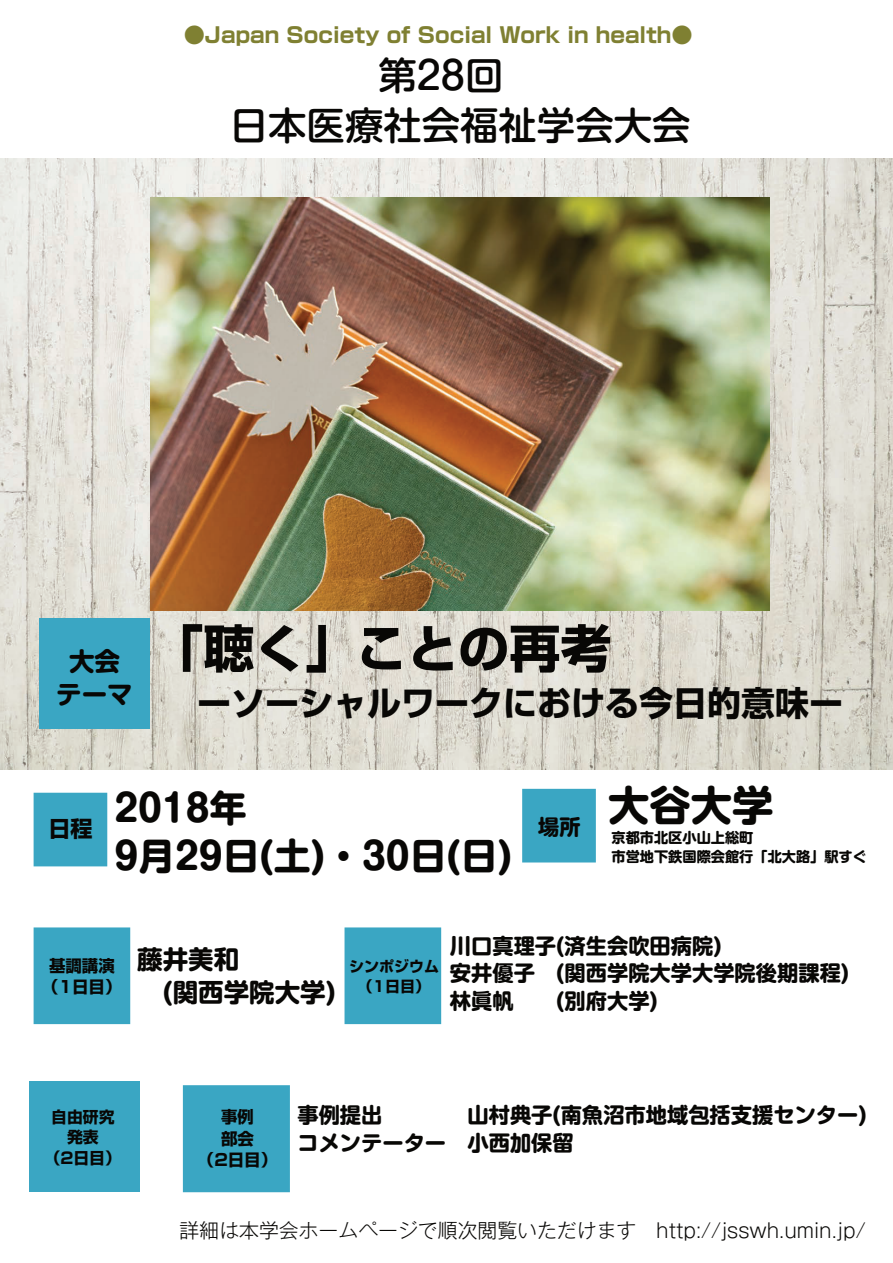
<style>
.page{position:relative;width:893px;height:1263px;background:#fff}
.page>*{position:absolute;margin:0;border:0;box-sizing:border-box;transform-origin:0 0}
.t1{font:700 51px "TS Shin Go Pr 6 N";color:#080705}
.t2{font:700 41.25px "TS Shin M Go Pr 6 N";color:#080705}
.t3{font:500 38.4px/49.9px "TS Shin M Go Pr 6 N";color:#080705}
.t4{font:700 36.9px/47.8px "TS Shin M Go Pr 6 N";color:#080705}
.t5{font:700 34.05px "TS Shin Go Pr 6 N";color:#080705}
.t6{font:700 25.5px/33.2px "TS Shin M Go Pr 6 N";color:#080705;text-align:center}
.t7{font:700 21.3px/27.6px "TS Shin M Go Pr 6 N";color:#080705}
.t8{font:700 21.3px "TS Shin Go Pr 6 N";color:#7f8032}
.t9{font:300 19.8px "TS Gothic MB101 Pr 6 N";color:#080705}
.t10{font:700 16.5px/21.3px "TS Shin Go Pr 6 N";color:#080705;text-align:center}
.t11{font:700 15.9px/20.7px "TS Shin Go Pr 6 N";color:#080705;text-align:center}
.t12{font:700 15px/19.5px "TS Shin Go Pr 6 N";color:#080705;text-align:center}
.t13{font:700 14.25px/18.5px "TS Shin M Go Pr 6 N";color:#080705}
</style>
<div class="page">
<img style="left:0;top:158px;width:893px;height:611px">
<img style="left:151px;top:198px;width:619px;height:413px">
<div style="left:39px;top:618px;width:111px;height:110px;background:#3aa6c3"></div>
<svg style="left:34px;top:789px;width:562px;height:403px"></svg>
<div style="left:29px;top:1082px;width:110px;height:110px;background:#3aa6c3"></div>
<p class="t8" style="left:184px;top:26px;width:511px">●Japan Society of Social Work in health●</p>
<h3 class="t3" style="left:230px;top:51px;width:462px;text-indent:149px">第28回<br>⽇本医療社会福祉学会⼤会</h3>
<p class="t6" style="left:56px;top:645px;width:78px">⼤会テーマ</p>
<h1 class="t1" style="left:152px;top:626px;width:460px">「聴く」ことの再考</h1>
<h3 class="t5" style="left:197px;top:688px;width:647px">ーソーシャルワークにおける今⽇的意味ー</h3>
<h3 class="t4" style="left:114px;top:784px;width:399px;text-indent:-66px"><sub>⽇程</sub> 2018年<br>9⽉29⽇(⼟)・30⽇(⽇)</h3>
<h2 class="t2" style="left:538px;top:785px;width:237px"><sub>場所</sub> ⼤⾕⼤学</h2>
<p class="t13" style="left:611px;top:829px;width:257px">京都市北区⼩⼭上総町<br>市営地下鉄国際会館⾏「北⼤路」駅すぐ</p>
<p class="t6" style="left:163px;top:943px;width:175px;text-align:left;text-indent:-26px">藤井美和<br>(関⻄学院⼤学)</p>
<p class="t10" style="left:42px;top:955px;width:81px">基調講演（1⽇⽬）</p>
<p class="t12" style="left:349px;top:957px;width:91px">シンポジウム（1⽇⽬）</p>
<p class="t7" style="left:450px;top:932px;width:401px">川⼝真理⼦(済⽣会吹⽥病院)<br>安井優⼦ (関⻄学院⼤学⼤学院後期課程)林眞帆</p>
<p class="t7" style="left:556px;top:987px;width:103px">(別府⼤学)</p>
<p class="t11" style="left:45px;top:1107px;width:78px">⾃由研究発表（2⽇⽬）</p>
<p class="t10" style="left:198px;top:1107px;width:81px">事例<br>部会（2⽇⽬）</p>
<p class="t7" style="left:297px;top:1101px;width:571px;text-indent:170px">⼭村典⼦(南⿂沼市地域包括⽀援センター)コメンテーター ⼩⻄加保留</p>
<p class="t7" style="left:297px;top:1101px;width:87px">事例提出</p>
<p class="t9" style="left:180px;top:1220px;width:687px">詳細は本学会ホームページで順次閲覧いただけます http://jsswh.umin.jp/</p>
</div>
